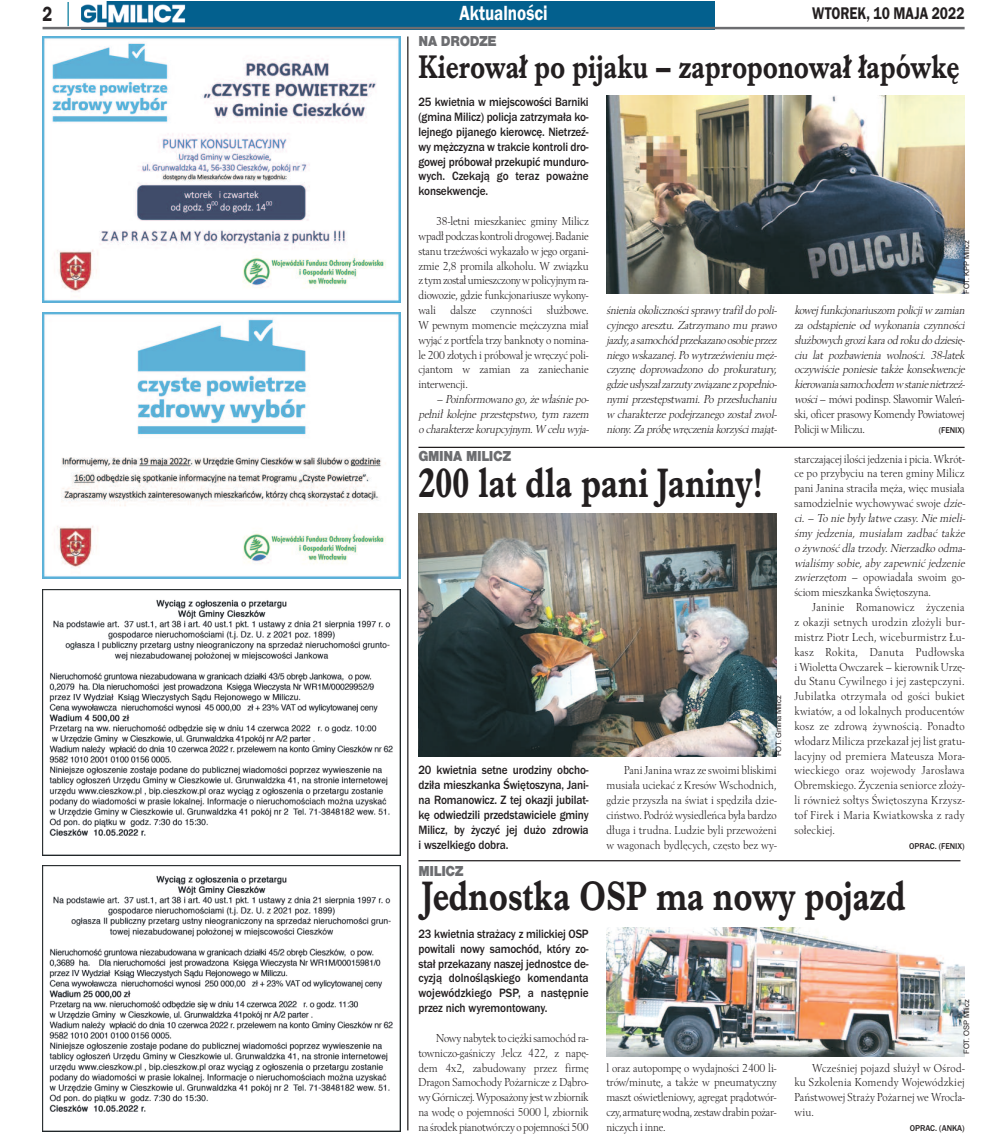
<style>
.page{position:relative;width:993px;height:1134px;background:#fff}
.page>*{position:absolute;margin:0;border:0;box-sizing:border-box;transform-origin:0 0}
.t1{font:700 42.5px "Imprint URWTCE";color:#231f20;scale:.8 1}
.t2{font:700 33.75px "Imprint URWTCE";color:#231f20;scale:.8 1}
.t3{font:21.25px "Franklin Got URWTCE Dem";color:#fff;scale:.8 1}
.t4{font:21.25px "Franklin Got URWTCE Dem";color:#231f20;scale:.8 1}
.t5{font:17.5px "Franklin Got URWTCE Dem";color:#231f20;scale:.8 1}
.t6{font:900 15px "Nimbus San TCE";letter-spacing:-.025em;color:#6c6d70;scale:.9 1}
.t7{font:500 12.5px/14.9px "Franklin Got URWTCE";letter-spacing:-.01em;color:#231f20;text-align:justify;scale:.9 1}
.t8{font:12px/14.9px "Berling TCE";letter-spacing:.005em;color:#231f20;text-align:justify;scale:.9 1}
.t9{font:italic 12px/14.9px "Berling TCE";letter-spacing:-.015em;color:#231f20;scale:.9 1}
.t10{font:500 8.75px "Franklin Got URWTCE";color:#231f20;scale:.95 1}
.t11{font:7.5px "Helvetica";letter-spacing:-.005em;color:#231f20}
.s1{font-style:normal}
.s2{font-style:italic}
</style>
<div class="page">
<img style="left:82px;top:2px;width:632px;height:25px">
<hr style="left:43px;top:27px;width:921px;height:2px;background:#6c6d70">
<hr style="left:67px;top:2px;width:2px;height:24px;background:#0a7c9d">
<img style="left:43px;top:36px;width:357px;height:266px">
<img style="left:43px;top:313px;width:357px;height:266px">
<img style="left:43px;top:589px;width:357px;height:266px">
<img style="left:43px;top:866px;width:357px;height:265px">
<img style="left:606px;top:96px;width:358px;height:197px">
<img style="left:418px;top:514px;width:358px;height:243px">
<img style="left:606px;top:927px;width:358px;height:129px">
<hr style="left:418px;top:447px;width:546px;height:1px;background:#231f20">
<hr style="left:407px;top:36px;width:1px;height:1094px;background:#231f20">
<hr style="left:418px;top:860px;width:542px;height:1px;background:#231f20">
<h3 class="t4" style="left:43px;top:1px;width:14px">2</h3>
<h3 class="t3" style="left:459px;top:0;width:112px">Aktualności</h3>
<h3 class="t5" style="left:811px;top:3px;width:192px">WTOREK, 10 MAJA 2022</h3>
<p class="t6" style="left:418px;top:33px;width:88px">NA DRODZE</p>
<h2 class="t2" style="left:418px;top:46px;width:677px">Kierował po pijaku – zaproponował łapówkę</h2>
<p class="t7" style="left:418px;top:94px;width:190px">25 kwietnia w miejscowości Barniki (gmina Milicz) policja zatrzymała ko&shy;lejnego pijanego kierowcę. Nietrzeź&shy;wy mężczyzna w trakcie kontroli dro&shy;gowej próbował przekupić munduro&shy;wych. Czekają go teraz poważne konsekwencje.</p>
<p class="t8" style="left:418px;top:213px;width:190px;text-indent:18px">38-letni mieszkaniec gminy Milicz wpadłpodczaskontrolidrogowej.Badanie stanu trzeźwości wykazało w jego organi&shy;zmie 2,8 promila alkoholu. W związku ztymzostałumieszczonywpolicyjnymra&shy;diowozie, gdzie funkcjonariusze wykony&shy;wali dalsze czynności służbowe.<br>W pewnym momencie mężczyzna miał wyjąć z portfela trzy banknoty o nomina&shy;le 200 złotych i próbował je wręczyć poli&shy;cjantom w zamian za zaniechanie interwencji.</p>
<p class="t9" style="left:418px;top:392px;width:192px;text-align:justify;text-indent:18px">– Poinformowano go, że właśnie po&shy;pełnił kolejne przestępstwo, tym razem o charakterze korupcyjnym. W celu wyja-</p>
<p class="t11" style="left:963px;top:294px;width:55px;rotate:-90deg">FOT. KPP Milicz</p>
<p class="t9" style="left:606px;top:302px;width:192px">śnienia okoliczności sprawy trafił do poli&shy;cyjnego aresztu. Zatrzymano mu prawo jazdy, a samochódprzekazano osobieprzez niego wskazanej. Po wytrzeźwieniu męż&shy;czyznę doprowadzono do prokuratury, gdzieusłyszał zarzuty związane zpopełnio&shy;nymi przestępstwami. Po przesłuchaniu w charakterze podejrzanego został zwol&shy;niony. Za próbę wręczenia korzyści mająt-</p>
<p class="t9" style="left:794px;top:302px;width:192px">kowej funkcjonariuszom policji w zamian za odstąpienie od wykonania czynności służbowych grozi kara od roku do dziesię&shy;ciu lat pozbawienia wolności. 38-latek oczywiście poniesie także konsekwencje kierowania samochodemw stanienietrzeź&shy;wości<span class="s1">– mówi podinsp. Sławomir Waleń&shy;ski, oficer prasowy Komendy Powiatowej Policji w Miliczu.</span></p>
<p class="t10" style="left:938px;top:425px;width:29px">(FENIX)</p>
<p class="t6" style="left:418px;top:447px;width:105px">GMINA MILICZ</p>
<h1 class="t1" style="left:418px;top:458px;width:431px">200 lat dla pani Janiny!</h1>
<p class="t11" style="left:775px;top:756px;width:62px;rotate:-90deg">FOT. Gmina Milicz</p>
<p class="t7" style="left:418px;top:763px;width:190px">20 kwietnia setne urodziny obcho&shy;dziła mieszkanka Świętoszyna, Jani&shy;na Romanowicz. Z tej okazji jubilat&shy;kę odwiedzili przedstawiciele gminy Milicz, by życzyć jej dużo zdrowia i wszelkiego dobra.</p>
<p class="t8" style="left:606px;top:763px;width:191px;text-indent:18px">Pani Janina wraz ze swoimi bliskimi musiała uciekać z Kresów Wschodnich, gdzie przyszła na świat i spędziła dzie&shy;ciństwo. Podróż wysiedleńca była bardzo długa i trudna. Ludzie byli przewożeni w wagonach bydlęcych, często bez wy-</p>
<p class="t8" style="left:794px;top:451px;width:192px;text-align:left">starczającej ilości jedzenia i picia. Wkrót&shy;ce po przybyciu na teren gminy Milicz pani Janina straciła męża, więc musiała samodzielnie wychowywać swoje <span class="s2">dzie&shy;ci. – To nie były łatwe czasy. Nie mieli&shy;śmy jedzenia, musiałam zadbać także o żywność dla trzody. Nierzadko odma&shy;wialiśmy sobie, aby zapewnić jedzenie zwierzętom</span> – opowiadała swoim go&shy;ściom mieszkanka Świętoszyna.</p>
<p class="t8" style="left:794px;top:599px;width:191px;text-indent:18px">Janinie Romanowicz życzenia z okazji setnych urodzin złożyli bur&shy;mistrz Piotr Lech, wiceburmistrz Łu&shy;kasz Rokita, Danuta Pudłowska i Wioletta Owczarek – kierownik Urzę&shy;du Stanu Cywilnego i jej zastępczyni.<br>Jubilatka otrzymała od gości bukiet kwiatów, a od lokalnych producentów kosz ze zdrową żywnością. Ponadto włodarz Milicza przekazał jej list gratu&shy;lacyjny od premiera Mateusza Mora&shy;wieckiego oraz wojewody Jarosława Obremskiego. Życzenia seniorce złoży&shy;li również sołtys Świętoszyna Krzysz&shy;tof Firek i Maria Kwiatkowska z rady sołeckiej.</p>
<p class="t10" style="left:908px;top:841px;width:60px">OPRAC. (FENIX)</p>
<p class="t6" style="left:418px;top:862px;width:52px">MILICZ</p>
<h1 class="t1" style="left:422px;top:870px;width:606px">Jednostka OSP ma nowy pojazd</h1>
<p class="t7" style="left:418px;top:926px;width:190px">23 kwietnia strażacy z milickiej OSP powitali nowy samochód, który zo&shy;stał przekazany naszej jednostce de&shy;cyzją dolnośląskiego komendanta wojewódzkiego PSP, a następnie przez nich wyremontowany.</p>
<p class="t8" style="left:418px;top:1030px;width:190px;text-indent:18px">Nowy nabytek to ciężki samochód ra&shy;towniczo-gaśniczy Jelcz 422, z napę&shy;dem 4x2, zabudowany przez firmę Dragon Samochody Pożarnicze z Dąbro&shy;wyGórniczej.Wyposażony jestwzbiornik na wodę o pojemności 5000 l, zbiornik na środek pianotwórczy o pojemności500</p>
<p class="t11" style="left:963px;top:1054px;width:56px;rotate:-90deg">FOT. OSP Milicz</p>
<p class="t8" style="left:606px;top:1060px;width:190px">l oraz autopompę o wydajności 2400 li&shy;trów/minutę, a także w pneumatyczny maszt oświetleniowy, agregat prądotwór&shy;czy, armaturęwodną, zestawdrabinpożar&shy;niczych i inne.</p>
<p class="t8" style="left:794px;top:1060px;width:191px;text-indent:18px">Wcześniej pojazd służył w Ośrod&shy;ku Szkolenia Komendy Wojewódzkiej Państwowej Straży Pożarnej we Wrocła&shy;wiu.</p>
<p class="t10" style="left:909px;top:1123px;width:59px">OPRAC. (ANKA)</p>
</div>
